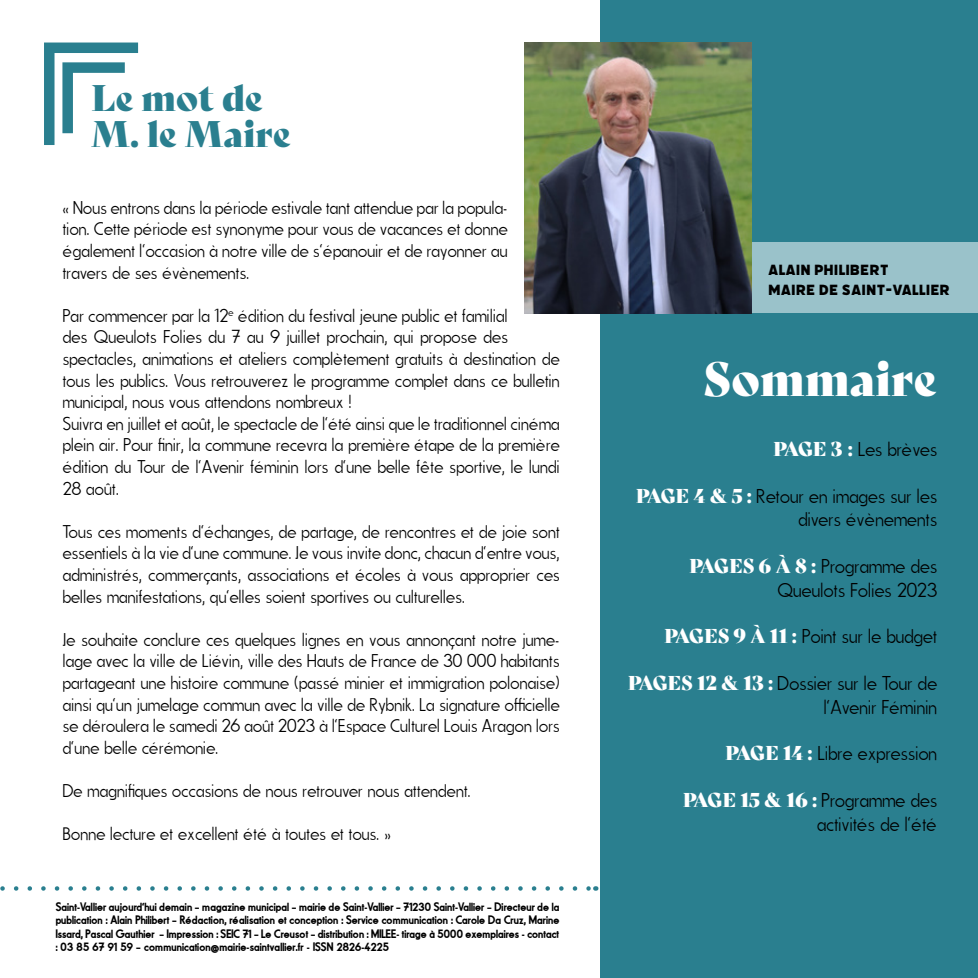
<style>
.page{position:relative;width:978px;height:978px;background:#fff}
.page>*{position:absolute;margin:0;border:0;box-sizing:border-box;transform-origin:0 0}
.t1{font:46.5px "Bely Display";color:#fff}
.t2{font:36px/36px "Bely Display";color:#2a7f8f}
.t3{font:19.5px/23.4px "Fundamental Brigade Scvhlank";color:#000;text-align:right}
.t4{font:18px/21.6px "Fundamental Brigade Scvhlank";color:#000;text-align:justify}
.t5{font:16.5px/19.8px "Filicudi Solid";color:#000}
.t6{font:12px/13.5px "Fundamental Brigade Schwer";color:#000;text-align:justify}
.s1{font-family:"Bely Display";color:#fff}
</style>
<div class="page">
<div style="left:600px;top:0;width:378px;height:978px;background:#2a7f8f"></div>
<div style="left:702px;top:242px;width:276px;height:71px;background:#9ac2ca"></div>
<svg style="left:44px;top:42px;width:95px;height:103px"></svg>
<img style="left:524px;top:43px;width:227px;height:270px">
<svg style="left:0;top:886px;width:589px;height:5px"></svg>
<h2 class="t2" style="left:91px;top:77px;width:202px">Le mot de<br>M. le Maire</h2>
<p class="t4" style="left:62px;top:197px;width:447px">« Nous entrons dans la période estivale tant attendue par la popula&shy;tion. Cette période est synonyme pour vous de vacances et donne également l’occasion à notre ville de s’épanouir et de rayonner au travers de ses évènements.</p>
<p class="t4" style="left:62px;top:305px;width:499px;text-align:left">Par commencer par la 12<sup>e</sup> édition du festival jeune public et familial<br>des Queulots Folies du 7 au 9 juillet prochain, qui propose des spectacles, animations et ateliers complètement gratuits à destination de tous les publics. Vous retrouverez le programme complet dans ce bulletin municipal, nous vous attendons nombreux !<br>Suivra en juillet et août, le spectacle de l’été ainsi que le traditionnel cinéma plein air. Pour finir, la commune recevra la première étape de la première édition du Tour de l’Avenir féminin lors d’une belle fête sportive, le lundi 28 août.</p>
<p class="t4" style="left:62px;top:521px;width:499px">Tous ces moments d’échanges, de partage, de rencontres et de joie sont essentiels à la vie d’une commune. Je vous invite donc, chacun d’entre vous, administrés, commerçants, associations et écoles à vous approprier ces belles manifestations, qu’elles soient sportives ou culturelles.</p>
<p class="t4" style="left:62px;top:629px;width:499px">Je souhaite conclure ces quelques lignes en vous annonçant notre jume&shy;lage avec la ville de Liévin, ville des Hauts de France de 30 000 habitants partageant une histoire commune (passé minier et immigration polonaise) ainsi qu’un jumelage commun avec la ville de Rybnik. La signature officielle se déroulera le samedi 26 août 2023 à l’Espace Culturel Louis Aragon lors d’une belle cérémonie.</p>
<p class="t4" style="left:62px;top:780px;width:410px">De magnifiques occasions de nous retrouver nous attendent.</p>
<p class="t4" style="left:62px;top:823px;width:330px">Bonne lecture et excellent été à toutes et tous. »</p>
<p class="t6" style="left:56px;top:899px;width:505px">Saint-Vallier aujourd’hui demain – magazine municipal – mairie de Saint-Vallier – 71230 Saint-Vallier – Directeur de la publication : Alain Philibert – Rédaction, réalisation et conception : Service communication : Carole Da Cruz, Marine Issard, Pascal Gauthier – Impression : SEIC 71 – Le Creusot – distribution : MILEE- tirage à 5000 exemplaires - contact : 03 85 67 91 59 – communication@mairie-saintvallier.fr - ISSN 2826-4225</p>
<p class="t5" style="left:768px;top:260px;width:183px">ALAIN PHILIBERT<br>MAIRE DE SAINT-VALLIER</p>
<h1 class="t1" style="left:703px;top:342px;width:235px">Sommaire</h1>
<p class="t3" style="left:773px;top:438px;width:165px"><span class="s1">PAGE 3 :</span> Les brèves</p>
<p class="t3" style="left:636px;top:484px;width:303px"><span class="s1">PAGE 4 &amp; 5 :</span> Retour en images sur les divers évènements</p>
<p class="t3" style="left:689px;top:555px;width:249px"><span class="s1">PAGES 6 À 8 :</span> Programme des<br>Queulots Folies 2023</p>
<p class="t3" style="left:664px;top:625px;width:274px"><span class="s1">PAGES 9 À 11 :</span> Point sur le budget</p>
<p class="t3" style="left:628px;top:672px;width:311px"><span class="s1">PAGES 12 &amp; 13 :</span> Dossier sur le Tour de l’Avenir Féminin</p>
<p class="t3" style="left:725px;top:742px;width:213px"><span class="s1">PAGE 14 :</span> Libre expression</p>
<p class="t3" style="left:683px;top:789px;width:256px"><span class="s1">PAGE 15 &amp; 16 :</span> Programme des activités de l’été</p>
</div>
